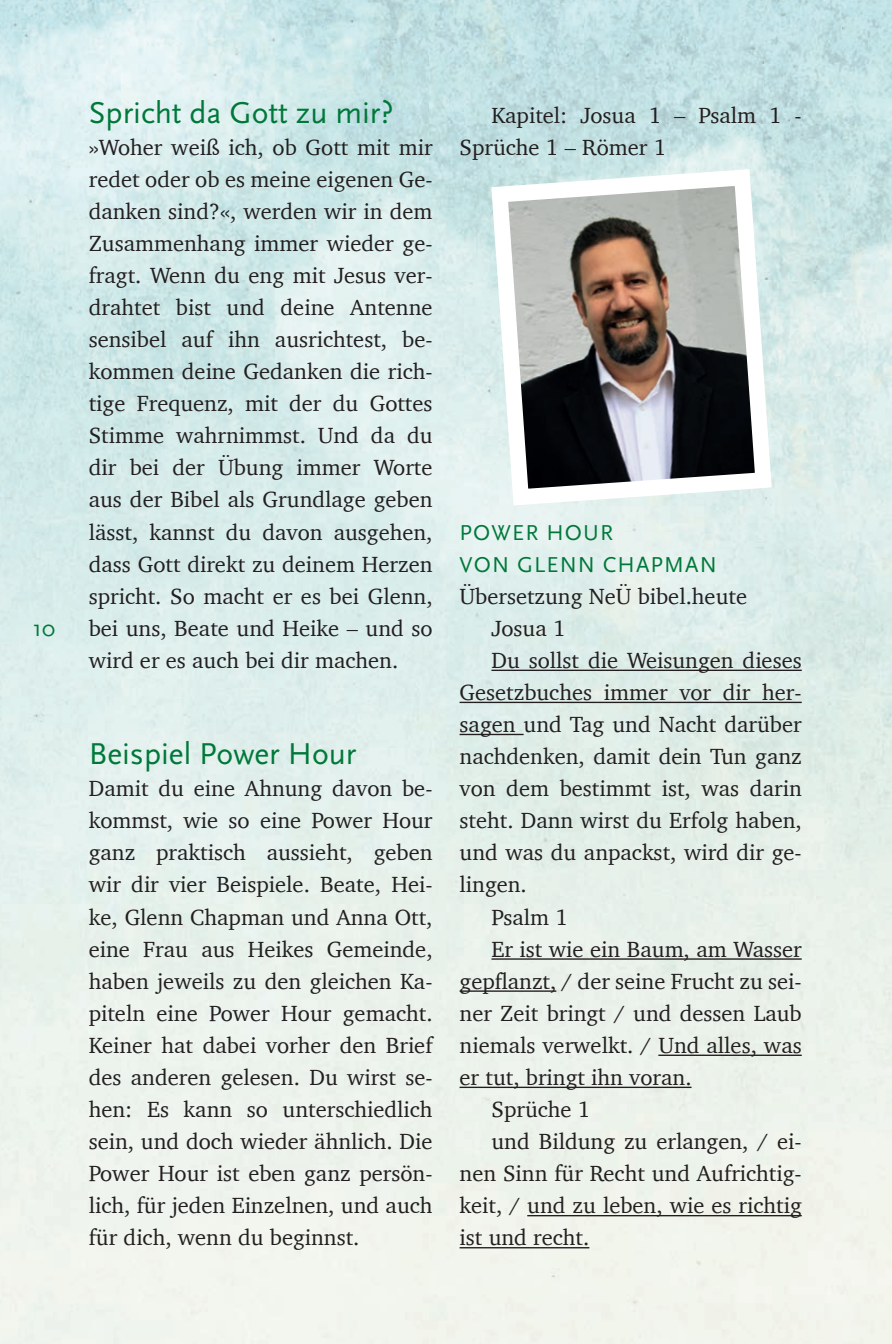
<style>
.page{position:relative;width:892px;height:1344px;background:#fff}
.page>*{position:absolute;margin:0;border:0;box-sizing:border-box;transform-origin:0 0}
.t1{font:31.5px "Scala Sans";color:#00783a}
.t2{font:23.62px "Scala Sans";color:#00783a}
.t3{font:22.5px/31.9px "Charter";color:#231f20;text-align:justify}
.t4{font:22.5px/31.9px "Scala Sans";color:#00783a}
</style>
<div class="page">
<img style="left:0;top:0;width:892px;height:1343px">
<hr style="left:491px;top:669px;width:310px;height:2px;background:#231f20">
<hr style="left:459px;top:701px;width:342px;height:2px;background:#231f20">
<hr style="left:459px;top:733px;width:64px;height:2px;background:#231f20">
<hr style="left:491px;top:958px;width:310px;height:1px;background:#231f20">
<hr style="left:459px;top:990px;width:97px;height:1px;background:#231f20">
<hr style="left:658px;top:1054px;width:143px;height:1px;background:#231f20">
<hr style="left:459px;top:1086px;width:232px;height:1px;background:#231f20">
<hr style="left:527px;top:1214px;width:274px;height:2px;background:#231f20">
<hr style="left:459px;top:1246px;width:130px;height:2px;background:#231f20">
<svg style="left:483px;top:161px;width:297px;height:353px"></svg>
<p class="t2" style="left:33px;top:615px;width:24px">10</p>
<h1 class="t1" style="left:89px;top:95px;width:306px">Spricht da Gott zu mir?</h1>
<p class="t3" style="left:89px;top:131px;width:345px">»Woher weiß ich, ob Gott mit mir redet oder ob es meine eigenen Ge&shy;danken sind?«, werden wir in dem Zusammenhang immer wieder ge&shy;fragt. Wenn du eng mit Jesus ver&shy;drahtet bist und deine Antenne sensibel auf ihn ausrichtest, be&shy;kommen deine Gedanken die rich&shy;tige Frequenz, mit der du Gottes Stimme wahrnimmst. Und da du dir bei der Übung immer Worte aus der Bibel als Grundlage geben lässt, kannst du davon ausgehen, dass Gott direkt zu deinem Herzen spricht. So macht er es bei Glenn, bei uns, Beate und Heike – und so wird er es auch bei dir machen.</p>
<h1 class="t1" style="left:89px;top:736px;width:269px">Beispiel Power Hour</h1>
<p class="t3" style="left:89px;top:772px;width:345px">Damit du eine Ahnung davon be&shy;kommst, wie so eine Power Hour ganz praktisch aussieht, geben wir dir vier Beispiele. Beate, Hei&shy;ke, Glenn Chapman und Anna Ott, eine Frau aus Heikes Gemeinde, haben jeweils zu den gleichen Ka&shy;piteln eine Power Hour gemacht.<br>Keiner hat dabei vorher den Brief des anderen gelesen. Du wirst se&shy;hen: Es kann so unterschiedlich sein, und doch wieder ähnlich. Die Power Hour ist eben ganz persön&shy;lich, für jeden Einzelnen, und auch für dich, wenn du beginnst.</p>
<p class="t3" style="left:459px;top:98px;width:344px;text-indent:32px">Kapitel: Josua 1 – Psalm 1 -<br>Sprüche 1 – Römer 1</p>
<p class="t4" style="left:459px;top:516px;width:259px">POWER HOUR<br>VON GLENN CHAPMAN</p>
<p class="t3" style="left:459px;top:579px;width:289px">Übersetzung NeÜ bibel.heute</p>
<p class="t3" style="left:491px;top:611px;width:76px">Josua 1</p>
<p class="t3" style="left:491px;top:644px;width:312px">Du sollst die Weisungen dieses</p>
<p class="t3" style="left:459px;top:676px;width:343px">Gesetzbuches immer vor dir her-</p>
<p class="t3" style="left:459px;top:708px;width:344px">sagen und Tag und Nacht darüber</p>
<p class="t3" style="left:459px;top:740px;width:344px">nachdenken, damit dein Tun ganz</p>
<p class="t3" style="left:459px;top:772px;width:344px">von dem bestimmt ist, was darin</p>
<p class="t3" style="left:459px;top:804px;width:344px">steht. Dann wirst du Erfolg haben,</p>
<p class="t3" style="left:459px;top:836px;width:344px">und was du anpackst, wird dir ge-</p>
<p class="t3" style="left:459px;top:868px;width:69px">lingen.</p>
<p class="t3" style="left:491px;top:900px;width:78px">Psalm 1</p>
<p class="t3" style="left:491px;top:932px;width:312px">Er ist wie ein Baum, am Wasser</p>
<p class="t3" style="left:459px;top:964px;width:343px">gepflanzt, / der seine Frucht zu sei-</p>
<p class="t3" style="left:459px;top:996px;width:344px">ner Zeit bringt / und dessen Laub</p>
<p class="t3" style="left:459px;top:1028px;width:343px">niemals verwelkt. / Und alles, was</p>
<p class="t3" style="left:459px;top:1060px;width:233px">er tut, bringt ihn voran.</p>
<p class="t3" style="left:491px;top:1092px;width:100px">Sprüche 1</p>
<p class="t3" style="left:491px;top:1124px;width:312px">und Bildung zu erlangen, / ei-</p>
<p class="t3" style="left:459px;top:1157px;width:344px">nen Sinn für Recht und Aufrichtig-</p>
<p class="t3" style="left:459px;top:1189px;width:344px">keit, / und zu leben, wie es richtig</p>
<p class="t3" style="left:459px;top:1221px;width:131px">ist und recht.</p>
</div>
